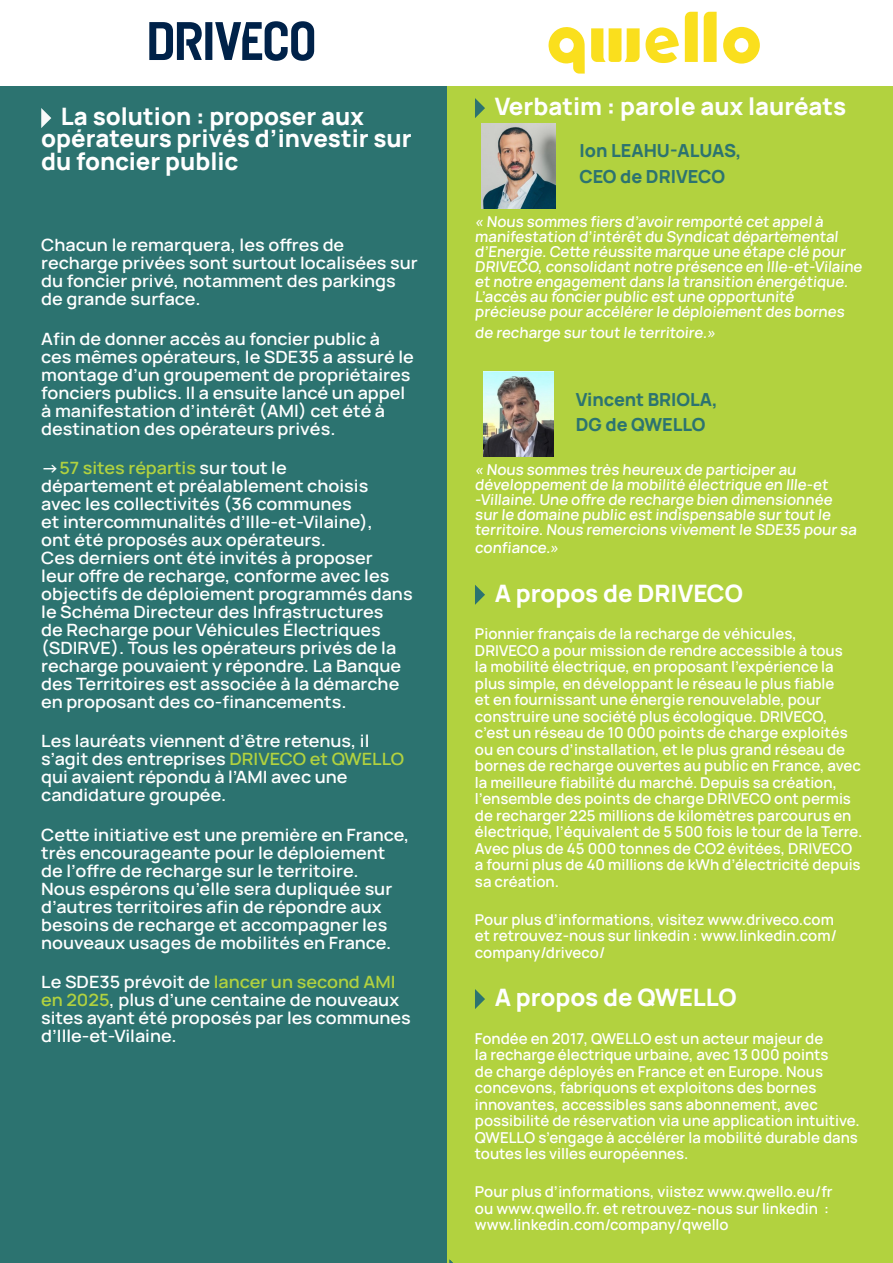
<style>
.page{position:relative;width:893px;height:1263px;background:#fff}
.page>*{position:absolute;margin:0;border:0;box-sizing:border-box;transform-origin:0 0}
.t1{font:800 24px/22.5px "Manrope";color:#fff}
.t2{font:800 18px "Manrope";color:#2c7370}
.t3{font:600 16.95px/18px "Manrope";color:#fff;scale:1.06 1}
.t4{font:600 15px/16.5px "Manrope";color:#fff}
.s1{color:#b2d23f}
</style>
<div class="page">
<div style="left:446px;top:86px;width:447px;height:1177px;background:#b2d23f"></div>
<div style="left:0;top:86px;width:446px;height:1177px;background:#2c7370"></div>
<svg style="left:475px;top:98px;width:10px;height:20px"></svg>
<svg style="left:475px;top:585px;width:10px;height:20px"></svg>
<svg style="left:475px;top:989px;width:10px;height:20px"></svg>
<svg style="left:41px;top:108px;width:10px;height:20px"></svg>
<img style="left:482px;top:123px;width:74px;height:85px">
<img style="left:484px;top:371px;width:69px;height:85px">
<svg style="left:149px;top:21px;width:165px;height:40px"></svg>
<svg style="left:723px;top:27px;width:37px;height:37px"></svg>
<svg style="left:685px;top:12px;width:13px;height:50px"></svg>
<svg style="left:704px;top:12px;width:13px;height:50px"></svg>
<svg style="left:549px;top:27px;width:36px;height:47px"></svg>
<svg style="left:591px;top:27px;width:88px;height:36px"></svg>
<p class="t1" style="left:41px;top:104px;width:372px;text-indent:20px">La solution : proposer aux opérateurs privés d’investir sur du foncier public</p>
<p class="t3" style="left:41px;top:236px;width:357px">Chacun le remarquera, les offres de recharge privées sont surtout localisées sur du foncier privé, notamment des parkings de grande surface.</p>
<p class="t3" style="left:41px;top:329px;width:353px">Afin de donner accès au foncier public à ces mêmes opérateurs, le SDE35 a assuré le montage d’un groupement de propriétaires fonciers publics. Il a ensuite lancé un appel à manifestation d’intérêt (AMI) cet été à destination des opérateurs privés.</p>
<p class="t3" style="left:41px;top:458px;width:352px">-&gt;<span class="s1">57 sites répartis</span> sur tout le<br>département et préalablement choisis avec les collectivités (36 communes<br>et intercommunalités d’Ille-et-Vilaine),<br>ont été proposés aux opérateurs.<br>Ces derniers ont été invités à proposer<br>leur offre de recharge, conforme avec les objectifs de déploiement programmés dans le Schéma Directeur des Infrastructures<br>de Recharge pour Véhicules Électriques (SDIRVE). Tous les opérateurs privés de la recharge pouvaient y répondre. La Banque des Territoires est associée à la démarche en proposant des co-financements.</p>
<p class="t3" style="left:41px;top:731px;width:344px">Les lauréats viennent d’être retenus, il s’agit des entreprises <span class="s1">DRIVECO et QWELLO </span>qui avaient répondu à l’AMI avec une candidature groupée.</p>
<p class="t3" style="left:41px;top:825px;width:349px">Cette initiative est une première en France, très encourageante pour le déploiement de l’offre de recharge sur le territoire.<br>Nous espérons qu’elle sera dupliquée sur d’autres territoires afin de répondre aux besoins de recharge et accompagner les nouveaux usages de mobilités en France.</p>
<p class="t3" style="left:41px;top:972px;width:350px">Le SDE35 prévoit de <span class="s1">lancer un second AMI en 2025</span>, plus d’une centaine de nouveaux sites ayant été proposés par les communes d’Ille-et-Vilaine.</p>
<p class="t1" style="left:495px;top:94px;width:353px">Verbatim : parole aux lauréats</p>
<p class="t2" style="left:579px;top:138px;width:163px">Ion LEAHU-ALUAS,</p>
<p class="t2" style="left:579px;top:163px;width:147px">CEO de DRIVECO</p>
<p class="t4" style="left:475px;top:213px;width:390px;line-height:15px">« Nous sommes fiers d’avoir remporté cet appel à manifestation d’intérêt du Syndicat départemental d’Energie. Cette réussite marque une étape clé pour DRIVECO, consolidant notre présence en Ille-et-Vilaine et notre engagement dans la transition énergétique.<br>L’accès au foncier public est une opportunité précieuse pour accélérer le déploiement des bornes</p>
<p class="t4" style="left:475px;top:324px;width:244px">de recharge sur tout le territoire.»</p>
<p class="t2" style="left:576px;top:386px;width:144px">Vincent BRIOLA,</p>
<p class="t2" style="left:576px;top:412px;width:131px">DG de QWELLO</p>
<p class="t4" style="left:475px;top:462px;width:385px;line-height:15px">« Nous sommes très heureux de participer au développement de la mobilité électrique en Ille-et -Villaine. Une offre de recharge bien dimensionnée sur le domaine public est indispensable sur tout le territoire. Nous remercions vivement le SDE35 pour sa</p>
<p class="t4" style="left:475px;top:539px;width:87px">confiance.»</p>
<p class="t1" style="left:495px;top:581px;width:250px">A propos de DRIVECO</p>
<p class="t4" style="left:475px;top:625px;width:389px">Pionnier français de la recharge de véhicules, DRIVECO a pour mission de rendre accessible à tous<br>la mobilité électrique, en proposant l’expérience la plus simple, en développant le réseau le plus fiable<br>et en fournissant une énergie renouvelable, pour construire une société plus écologique. DRIVECO, c’est un réseau de 10 000 points de charge exploités ou en cours d’installation, et le plus grand réseau de bornes de recharge ouvertes au public en France, avec la meilleure fiabilité du marché. Depuis sa création, l’ensemble des points de charge DRIVECO ont permis de recharger 225 millions de kilomètres parcourus en électrique, l’équivalent de 5 500 fois le tour de la Terre.<br>Avec plus de 45 000 tonnes de CO2 évitées, DRIVECO a fourni plus de 40 millions de kWh d’électricité depuis sa création.</p>
<p class="t4" style="left:475px;top:910px;width:363px">Pour plus d’informations, visitez www.driveco.com et retrouvez-nous sur linkedin : www.linkedin.com/ company/driveco/</p>
<p class="t1" style="left:495px;top:985px;width:243px">A propos de QWELLO</p>
<p class="t4" style="left:475px;top:1029px;width:386px">Fondée en 2017, QWELLO est un acteur majeur de<br>la recharge électrique urbaine, avec 13 000 points<br>de charge déployés en France et en Europe. Nous concevons, fabriquons et exploitons des bornes innovantes, accessibles sans abonnement, avec possibilité de réservation via une application intuitive.<br>QWELLO s’engage à accélérer la mobilité durable dans toutes les villes européennes.</p>
<p class="t4" style="left:475px;top:1183px;width:359px">Pour plus d’informations, viistez www.qwello.eu/fr ou www.qwello.fr. et retrouvez-nous sur linkedin : www.linkedin.com/company/qwello</p>
</div>
